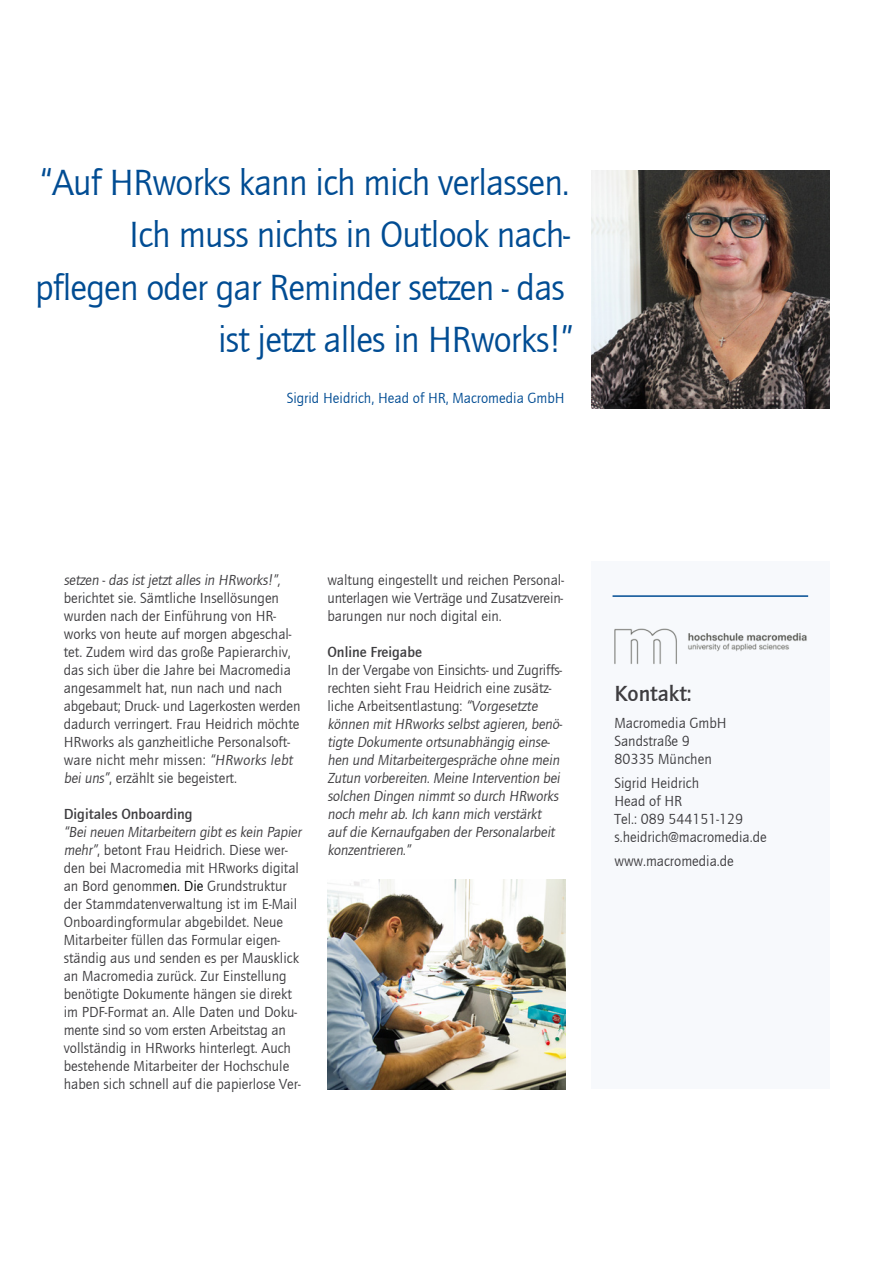
<style>
.page{position:relative;width:893px;height:1263px;background:#fff}
.page>*{position:absolute;margin:0;border:0;box-sizing:border-box;transform-origin:0 0}
.t1{font:37.5px/52.5px "Quay";letter-spacing:-.02em;color:#004c93;text-align:right}
.t2{font:700 22.5px "Quay";color:#3e3d40}
.t3{font:15px/18px "Quay";color:#3e3d40}
.t4{font:15px "Quay";color:#004c93}
.t5{font:700 15px "Quay";color:#3e3d40}
.s1{color:#000}
</style>
<div class="page">
<div style="left:591px;top:561px;width:238px;height:528px;background:#f7f9fc"></div>
<hr style="left:612px;top:595px;width:196px;height:2px;background:#004c93">
<img style="left:327px;top:880px;width:238px;height:209px">
<img style="left:591px;top:170px;width:238px;height:238px">
<img style="left:614px;top:628px;width:193px;height:36px">
<p class="t1" style="left:35px;top:156px;width:540px">“Auf HRworks kann ich mich verlassen.<br>Ich muss nichts in Outlook nach&shy;pflegen oder gar Reminder setzen - das ist jetzt alles in HRworks!”</p>
<p class="t4" style="left:287px;top:390px;width:279px">Sigrid Heidrich, Head of HR, Macromedia GmbH</p>
<p class="t3" style="left:64px;top:571px;width:238px">setzen - das ist jetzt alles in HRworks!”, berichtet sie. Sämtliche Insellösungen wurden nach der Einführung von HR&shy;works von heute auf morgen abgeschal&shy;tet. Zudem wird das große Papierarchiv, das sich über die Jahre bei Macromedia angesammelt hat, nun nach und nach abgebaut; Druck- und Lagerkosten werden dadurch verringert. Frau Heidrich möchte HRworks als ganzheitliche Personalsoft&shy;ware nicht mehr missen: “HRworks lebt bei uns”, erzählt sie begeistert.</p>
<p class="t5" style="left:64px;top:806px;width:130px">Digitales Onboarding</p>
<p class="t3" style="left:64px;top:823px;width:241px">“Bei neuen Mitarbeitern gibt es kein Papier mehr”, betont Frau Heidrich. Diese wer&shy;den bei Macromedia mit HRworks digital an Bord genomm<span class="s1">en. Die</span> Grundstruktur der Stammdatenverwaltung ist im E-Mail Onboardingformular abgebildet. Neue Mitarbeiter füllen das Formular eigen&shy;ständig aus und senden es per Mausklick an Macromedia zurück. Zur Einstellung benötigte Dokumente hängen sie direkt im PDF-Format an. Alle Daten und Doku&shy;mente sind so vom ersten Arbeitstag an vollständig in HRworks hinterlegt. Auch bestehende Mitarbeiter der Hochschule haben sich schnell auf die papierlose Ver-</p>
<p class="t3" style="left:327px;top:571px;width:238px;text-align:justify">waltung eingestellt und reichen Personal&shy;unterlagen wie Verträge und Zusatzverein&shy;barungen nur noch digital ein.</p>
<p class="t5" style="left:327px;top:644px;width:96px">Online Freigabe</p>
<p class="t3" style="left:327px;top:661px;width:238px">In der Vergabe von Einsichts- und Zugriffs&shy;rechten sieht Frau Heidrich eine zusätz&shy;liche Arbeitsentlastung: “Vorgesetzte können mit HRworks selbst agieren, benö&shy;tigte Dokumente ortsunabhängig einse&shy;hen und Mitarbeitergespräche ohne mein Zutun vorbereiten. Meine Intervention bei solchen Dingen nimmt so durch HRworks noch mehr ab. Ich kann mich verstärkt auf die Kernaufgaben der Personalarbeit konzentrieren.”</p>
<p class="t2" style="left:614px;top:680px;width:79px">Kontakt:</p>
<p class="t3" style="left:614px;top:714px;width:114px">Macromedia GmbH<br>Sandstraße 9<br>80335 München</p>
<p class="t3" style="left:614px;top:774px;width:154px">Sigrid Heidrich<br>Head of HR<br>Tel.: 089 544151-129 s.heidrich@macromedia.de</p>
<p class="t3" style="left:614px;top:852px;width:121px">www.macromedia.de</p>
</div>
